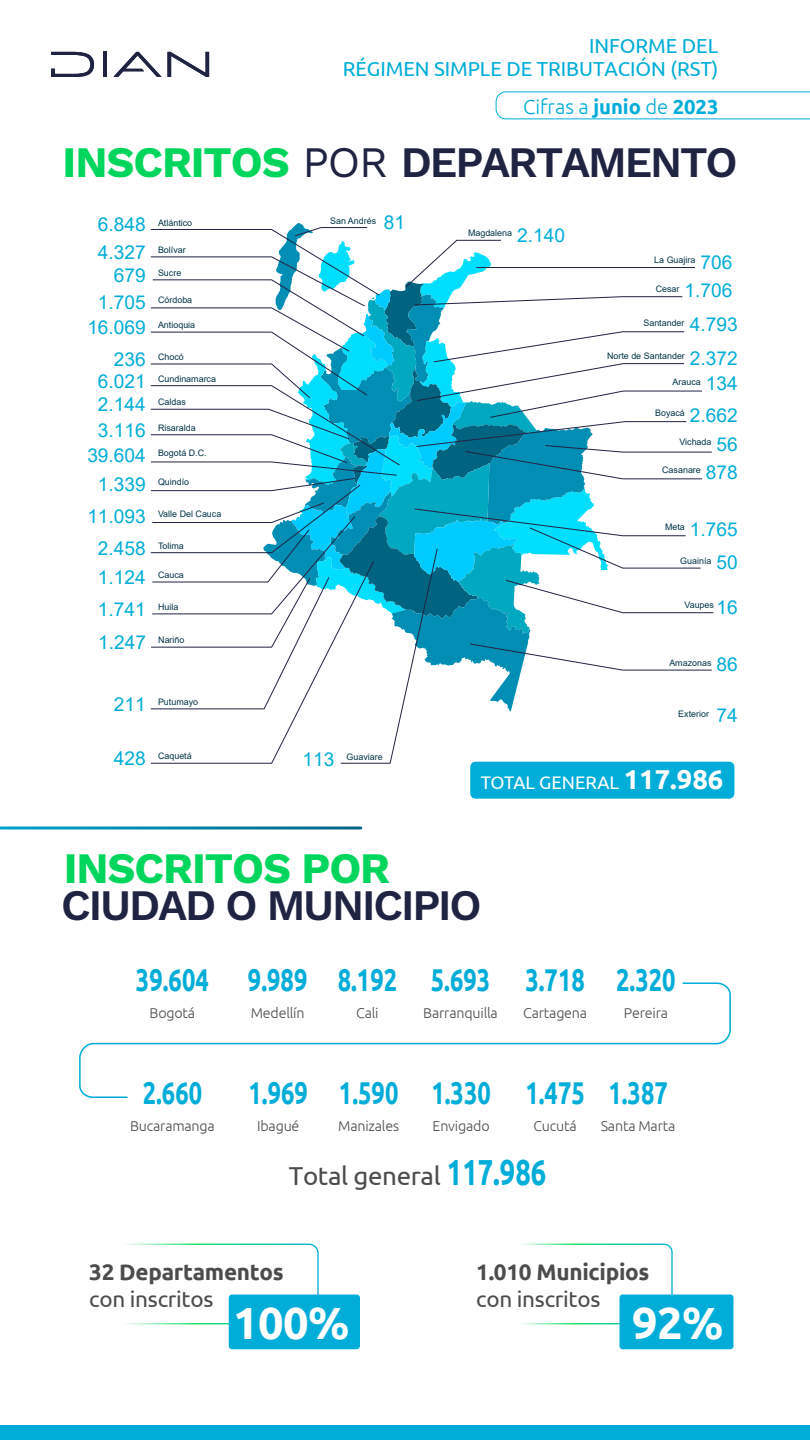
<style>
.page{position:relative;width:810px;height:1440px;background:#fff}
.page>*{position:absolute;margin:0;border:0;box-sizing:border-box;transform-origin:0 0}
.t1{font:700 45px "Ubuntu";color:#fff}
.t2{font:600 43.5px "Work Sans";letter-spacing:-.05em;color:#202443}
.t3{font:700 43.5px "Work Sans";letter-spacing:-.025em;color:#00d55c}
.t4{font:700 31.5px "Ubuntu";color:#00add8;scale:.75 1}
.t5{font:25.88px "Ubuntu";letter-spacing:-.015em;color:#4c4c4c}
.t6{font:700 22.5px "Ubuntu";letter-spacing:-.015em;color:#4c4c4c}
.t7{font:22.5px "Ubuntu";letter-spacing:-.015em;color:#4c4c4c}
.t8{font:20.25px/22.5px "Ubuntu";letter-spacing:-.005em;color:#00add8;text-align:right}
.t9{font:300 20.25px "Ubuntu";letter-spacing:-.005em;color:#00add8}
.t10{font:19.12px "Arial";color:#00add8}
.t11{font:18.23px "Ubuntu";color:#fff}
.t12{font:300 14.25px "Ubuntu";letter-spacing:-.015em;color:#4c4c4c}
.t13{font:8.93px "Arial";color:#003446}
.s1{font-weight:700}
.s2{font-weight:700;color:#00d55c}
.s3{font-weight:400}
.s4{font-size:19.12px;color:#00add8}
.s5{font-weight:700;font-size:27.3px}
.s6{font-weight:700;font-size:36.22px;color:#00add8}
</style>
<div class="page">
<div style="left:114px;top:1244px;width:205px;height:80px;border:1px solid #fff;border-radius:9px"></div>
<div style="left:510px;top:1244px;width:163px;height:80px;border:1px solid #fff;border-radius:8px"></div>
<div style="left:620px;top:1294px;width:114px;height:55px;background:#00add8;border-radius:3px"></div>
<div style="left:0;top:1425px;width:810px;height:15px;background:#00add8"></div>
<svg style="left:0;top:826px;width:362px;height:4px"></svg>
<div style="left:470px;top:762px;width:264px;height:37px;background:#00add8;border-radius:5px"></div>
<svg style="left:150px;top:223px;width:564px;height:541px"></svg>
<div style="left:229px;top:1294px;width:131px;height:55px;background:#00add8;border-radius:3px"></div>
<svg style="left:79px;top:982px;width:652px;height:116px"></svg>
<svg style="left:114px;top:52px;width:47px;height:25px"></svg>
<svg style="left:51px;top:52px;width:43px;height:25px"></svg>
<hr style="left:103px;top:52px;width:4px;height:25px;background:#202443">
<svg style="left:167px;top:52px;width:42px;height:25px"></svg>
<svg style="left:496px;top:91px;width:314px;height:28px"></svg>
<h3 class="t8" style="left:343px;top:34px;width:377px">INFORME DEL<br>RÉGIMEN SIMPLE DE TRIBUTACIÓN (RST)</h3>
<h3 class="t9" style="left:523px;top:95px;width:197px">Cifras a <span class="s1">junio</span> de <span class="s1">2023</span></h3>
<h2 class="t2" style="left:63px;top:137px;width:677px"><span class="s2">INSCRITOS</span> <span class="s3">POR</span> DEPARTAMENTO</h2>
<p class="t13" style="left:98px;top:216px;width:96px"><span class="s4">6.848</span> Atlántico</p>
<p class="t13" style="left:330px;top:214px;width:76px">San Andrés <span class="s4">81</span></p>
<p class="t13" style="left:98px;top:244px;width:89px"><span class="s4">4.327</span> Bolívar</p>
<p class="t13" style="left:114px;top:267px;width:69px"><span class="s4">679</span> Sucre</p>
<p class="t13" style="left:98px;top:294px;width:96px"><span class="s4">1.705</span> Córdoba</p>
<p class="t13" style="left:87px;top:319px;width:109px"><span class="s4">16.069</span> Antioquia</p>
<p class="t13" style="left:114px;top:351px;width:71px"><span class="s4">236</span> Chocó</p>
<p class="t13" style="left:98px;top:373px;width:120px"><span class="s4">6.021</span> Cundinamarca</p>
<p class="t13" style="left:98px;top:422px;width:99px"><span class="s4">3.116</span> Risaralda</p>
<p class="t13" style="left:98px;top:396px;width:89px"><span class="s4">2.144</span> Caldas</p>
<p class="t13" style="left:87px;top:447px;width:121px"><span class="s4">39.604</span> Bogotá D.C.</p>
<p class="t13" style="left:98px;top:476px;width:93px"><span class="s4">1.339</span> Quindío</p>
<p class="t13" style="left:87px;top:508px;width:136px"><span class="s4">11.093</span> Valle Del Cauca</p>
<p class="t13" style="left:98px;top:540px;width:87px"><span class="s4">2.458</span> Tolima</p>
<h3 class="t10" style="left:98px;top:564px;width:87px">1.124 <sup>Cauca</sup></h3>
<h3 class="t10" style="left:98px;top:596px;width:82px">1.741 <sup>Huila</sup></h3>
<p class="t13" style="left:98px;top:634px;width:88px"><span class="s4">1.247</span> Nariño</p>
<p class="t13" style="left:114px;top:696px;width:86px"><span class="s4">211</span> Putumayo</p>
<p class="t13" style="left:114px;top:750px;width:79px"><span class="s4">428</span> Caquetá</p>
<p class="t13" style="left:303px;top:751px;width:82px"><span class="s4">113</span> Guaviare</p>
<p class="t13" style="left:468px;top:227px;width:98px">Magdalena <span class="s4">2.140</span></p>
<p class="t13" style="left:654px;top:254px;width:80px">La Guajira <span class="s4">706</span></p>
<p class="t13" style="left:656px;top:282px;width:78px">Cesar <span class="s4">1.706</span></p>
<p class="t13" style="left:643px;top:316px;width:96px">Santander <span class="s4">4.793</span></p>
<p class="t13" style="left:607px;top:350px;width:132px">Norte de Santander <span class="s4">2.372</span></p>
<p class="t13" style="left:673px;top:375px;width:67px">Arauca <span class="s4">134</span></p>
<p class="t13" style="left:655px;top:407px;width:84px">Boyacá <span class="s4">2.662</span></p>
<p class="t13" style="left:679px;top:436px;width:60px">Vichada <span class="s4">56</span></p>
<p class="t13" style="left:662px;top:464px;width:77px">Casanare <span class="s4">878</span></p>
<h3 class="t10" style="left:665px;top:516px;width:74px"><sup>Meta</sup> 1.765</h3>
<p class="t13" style="left:680px;top:554px;width:59px">Guainía <span class="s4">50</span></p>
<p class="t13" style="left:684px;top:599px;width:55px">Vaupes <span class="s4">16</span></p>
<p class="t13" style="left:669px;top:656px;width:70px">Amazonas <span class="s4">86</span></p>
<p class="t13" style="left:678px;top:707px;width:61px">Exterior <span class="s4">74</span></p>
<h3 class="t11" style="left:481px;top:771px;width:244px">TOTAL GENERAL <span class="s5">117.986</span></h3>
<h2 class="t3" style="left:64px;top:843px;width:328px">INSCRITOS POR</h2>
<h2 class="t2" style="left:61px;top:880px;width:422px">CIUDAD O MUNICIPIO</h2>
<h3 class="t4" style="left:136px;top:960px;width:99px">39.604</h3>
<h3 class="t4" style="left:248px;top:960px;width:81px">9.989</h3>
<h3 class="t4" style="left:338px;top:960px;width:81px">8.192</h3>
<h3 class="t4" style="left:431px;top:960px;width:81px">5.693</h3>
<h3 class="t4" style="left:525px;top:960px;width:81px">3.718</h3>
<h3 class="t4" style="left:616px;top:960px;width:81px">2.320</h3>
<h3 class="t12" style="left:150px;top:1004px;width:47px">Bogotá</h3>
<h3 class="t12" style="left:251px;top:1004px;width:55px">Medellín</h3>
<h3 class="t12" style="left:356px;top:1004px;width:24px">Cali</h3>
<h3 class="t12" style="left:423px;top:1004px;width:76px">Barranquilla</h3>
<h3 class="t12" style="left:523px;top:1004px;width:65px">Cartagena</h3>
<h3 class="t12" style="left:624px;top:1004px;width:46px">Pereira</h3>
<h3 class="t4" style="left:143px;top:1074px;width:81px">2.660</h3>
<h3 class="t12" style="left:130px;top:1118px;width:86px">Bucaramanga</h3>
<h3 class="t4" style="left:249px;top:1074px;width:81px">1.969</h3>
<h3 class="t4" style="left:339px;top:1074px;width:81px">1.590</h3>
<h3 class="t4" style="left:431px;top:1074px;width:81px">1.330</h3>
<h3 class="t4" style="left:525px;top:1074px;width:81px">1.475</h3>
<h3 class="t4" style="left:608px;top:1074px;width:81px">1.387</h3>
<h3 class="t12" style="left:257px;top:1118px;width:44px">Ibagué</h3>
<h3 class="t12" style="left:338px;top:1118px;width:62px">Manizales</h3>
<h3 class="t12" style="left:433px;top:1118px;width:59px">Envigado</h3>
<h3 class="t12" style="left:533px;top:1118px;width:45px">Cucutá</h3>
<h3 class="t12" style="left:601px;top:1118px;width:76px">Santa Marta</h3>
<h3 class="t5" style="left:289px;top:1161px;width:259px">Total general <span class="s6">117.986</span></h3>
<h3 class="t6" style="left:476px;top:1258px;width:175px">1.010 Municipios</h3>
<h3 class="t7" style="left:476px;top:1285px;width:126px">con inscritos</h3>
<h3 class="t6" style="left:89px;top:1258px;width:196px">32 Departamentos</h3>
<h3 class="t7" style="left:89px;top:1285px;width:126px">con inscritos</h3>
<h1 class="t1" style="left:233px;top:1295px;width:118px">100%</h1>
<h1 class="t1" style="left:632px;top:1295px;width:93px">92%</h1>
</div>
